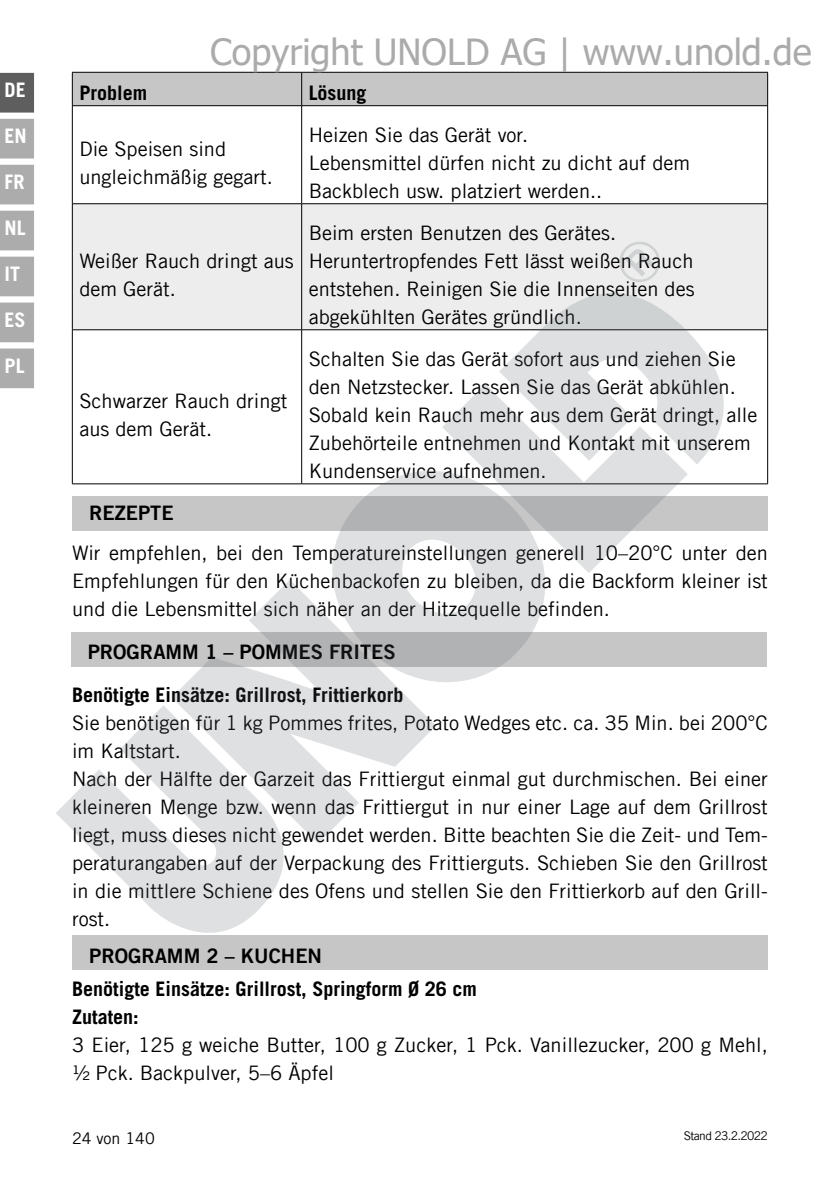
<style>
.page{position:relative;width:840px;height:1191px;background:#fff}
.page>*{position:absolute;margin:0;border:0;box-sizing:border-box;transform-origin:0 0}
.t1{font:36px "Tahoma";color:#ababab}
.t2{font:20px/28px "Trade Gothic LT Com";color:#000}
.t3{font:700 20px/28px "Trade Gothic LT Com";color:#000}
.t4{font:20px "Trade Gothic LT Com Bd 2";color:#000}
.t5{font:700 20px "Trade Gothic LT Com";color:#fff}
.t6{font:16px "Trade Gothic LT Com";color:#000}
.t7{font:12px "Trade Gothic LT Com";letter-spacing:-.055em;color:#000}
</style>
<div class="page">
<div style="left:0;top:73px;width:34px;height:40px;background:#5f5e5e"></div>
<div style="left:0;top:119px;width:34px;height:39px;background:#acacac"></div>
<div style="left:0;top:165px;width:34px;height:39px;background:#acacac"></div>
<div style="left:0;top:211px;width:34px;height:39px;background:#acacac"></div>
<div style="left:0;top:257px;width:34px;height:39px;background:#acacac"></div>
<div style="left:0;top:302px;width:34px;height:40px;background:#acacac"></div>
<div style="left:0;top:348px;width:34px;height:40px;background:#acacac"></div>
<div style="left:72px;top:496px;width:695px;height:35px;background:#c6c6c6"></div>
<div style="left:73px;top:73px;width:693px;height:32px;background:#c6c6c6"></div>
<div style="left:73px;top:204px;width:693px;height:125px;background:#ededed"></div>
<hr style="left:72px;top:72px;width:229px;height:1px;background:#000">
<hr style="left:72px;top:73px;width:1px;height:32px;background:#000">
<hr style="left:301px;top:72px;width:466px;height:1px;background:#000">
<hr style="left:301px;top:73px;width:1px;height:32px;background:#000">
<hr style="left:766px;top:73px;width:1px;height:32px;background:#000">
<hr style="left:72px;top:105px;width:229px;height:1px;background:#000">
<hr style="left:72px;top:106px;width:1px;height:97px;background:#000">
<hr style="left:301px;top:105px;width:466px;height:1px;background:#000">
<hr style="left:301px;top:106px;width:1px;height:97px;background:#000">
<hr style="left:766px;top:106px;width:1px;height:97px;background:#000">
<hr style="left:72px;top:203px;width:229px;height:1px;background:#000">
<hr style="left:72px;top:204px;width:1px;height:125px;background:#000">
<hr style="left:301px;top:203px;width:466px;height:1px;background:#000">
<hr style="left:301px;top:204px;width:1px;height:125px;background:#000">
<hr style="left:766px;top:204px;width:1px;height:125px;background:#000">
<hr style="left:72px;top:329px;width:229px;height:1px;background:#000">
<hr style="left:72px;top:330px;width:1px;height:153px;background:#000">
<hr style="left:301px;top:329px;width:466px;height:1px;background:#000">
<hr style="left:301px;top:330px;width:1px;height:153px;background:#000">
<hr style="left:766px;top:330px;width:1px;height:153px;background:#000">
<hr style="left:72px;top:483px;width:229px;height:1px;background:#000">
<hr style="left:301px;top:483px;width:466px;height:1px;background:#000">
<div style="left:71px;top:632px;width:695px;height:34px;background:#c6c6c6"></div>
<div style="left:72px;top:935px;width:695px;height:34px;background:#c6c6c6"></div>
<svg style="left:499px;top:257px;width:259px;height:228px;fill:#ededed"></svg>
<svg style="left:442px;top:328px;width:245px;height:245px;fill:#dee0e1"></svg>
<svg style="left:290px;top:428px;width:297px;height:254px"></svg>
<svg style="left:171px;top:579px;width:265px;height:264px"></svg>
<svg style="left:56px;top:702px;width:260px;height:231px;fill:#dee0e1"></svg>
<svg style="left:610px;top:233px;width:58px;height:57px;background:#e7e8e8"></svg>
<p class="t5" style="left:5px;top:78px;width:23px">DE</p>
<p class="t5" style="left:5px;top:124px;width:24px">EN</p>
<p class="t5" style="left:5px;top:170px;width:22px">FR</p>
<p class="t5" style="left:5px;top:216px;width:23px">NL</p>
<p class="t5" style="left:5px;top:262px;width:17px">IT</p>
<p class="t5" style="left:5px;top:308px;width:23px">ES</p>
<p class="t5" style="left:5px;top:353px;width:22px">PL</p>
<h1 class="t1" style="left:210px;top:27px;width:602px">Copyright UNOLD AG | www.unold.de</h1>
<p class="t3" style="left:79px;top:79px;width:69px">Problem</p>
<p class="t3" style="left:308px;top:79px;width:59px">Lösung</p>
<p class="t2" style="left:79px;top:135px;width:195px">Die Speisen sind ungleichmäßig gegart.</p>
<p class="t2" style="left:308px;top:121px;width:383px">Heizen Sie das Gerät vor.<br>Lebensmittel dürfen nicht zu dicht auf dem<br>Backblech usw. platziert werden..</p>
<p class="t2" style="left:79px;top:247px;width:216px">Weißer Rauch dringt aus dem Gerät.</p>
<p class="t2" style="left:79px;top:387px;width:209px">Schwarzer Rauch dringt aus dem Gerät.</p>
<p class="t2" style="left:308px;top:219px;width:387px">Beim ersten Benutzen des Gerätes.<br>Heruntertropfendes Fett lässt weißen Rauch entstehen. Reinigen Sie die Innenseiten des abgekühlten Gerätes gründlich.</p>
<p class="t2" style="left:308px;top:345px;width:450px">Schalten Sie das Gerät sofort aus und ziehen Sie den Netzstecker. Lassen Sie das Gerät abkühlen.<br>Sobald kein Rauch mehr aus dem Gerät dringt, alle Zubehörteile entnehmen und Kontakt mit unserem Kundenservice aufnehmen.</p>
<p class="t4" style="left:89px;top:500px;width:86px">REZEPTE</p>
<p class="t2" style="left:72px;top:539px;width:697px;text-align:justify">Wir empfehlen, bei den Temperatureinstellungen generell 10–20°C unter den Empfehlungen für den Küchenbackofen zu bleiben, da die Backform kleiner ist und die Lebensmittel sich näher an der Hitzequelle befinden.</p>
<p class="t4" style="left:88px;top:639px;width:309px">PROGRAMM 1 – POMMES FRITES</p>
<p class="t3" style="left:72px;top:681px;width:333px">Benötigte Einsätze: Grillrost, Frittierkorb</p>
<p class="t2" style="left:72px;top:709px;width:697px">Sie benötigen für 1 kg Pommes frites, Potato Wedges etc. ca. 35 Min. bei 200°C im Kaltstart.<br>Nach der Hälfte der Garzeit das Frittiergut einmal gut durchmischen. Bei einer kleineren Menge bzw. wenn das Frittiergut in nur einer Lage auf dem Grillrost liegt, muss dieses nicht gewendet werden. Bitte beachten Sie die Zeit- und Tem&shy;peraturangaben auf der Verpackung des Frittierguts. Schieben Sie den Grillrost in die mittlere Schiene des Ofens und stellen Sie den Frittierkorb auf den Grill&shy;rost.</p>
<p class="t4" style="left:89px;top:943px;width:234px">PROGRAMM 2 – KUCHEN</p>
<p class="t3" style="left:72px;top:975px;width:406px">Benötigte Einsätze: Grillrost, Springform Ø 26 cm<br>Zutaten:</p>
<p class="t2" style="left:72px;top:1031px;width:697px">3 Eier, 125 g weiche Butter, 100 g Zucker, 1 Pck. Vanillezucker, 200 g Mehl, ½ Pck. Backpulver, 5–6 Äpfel</p>
<p class="t6" style="left:72px;top:1128px;width:84px">24 von 140</p>
<p class="t7" style="left:683px;top:1128px;width:85px">Stand 23.2.2022</p>
</div>
